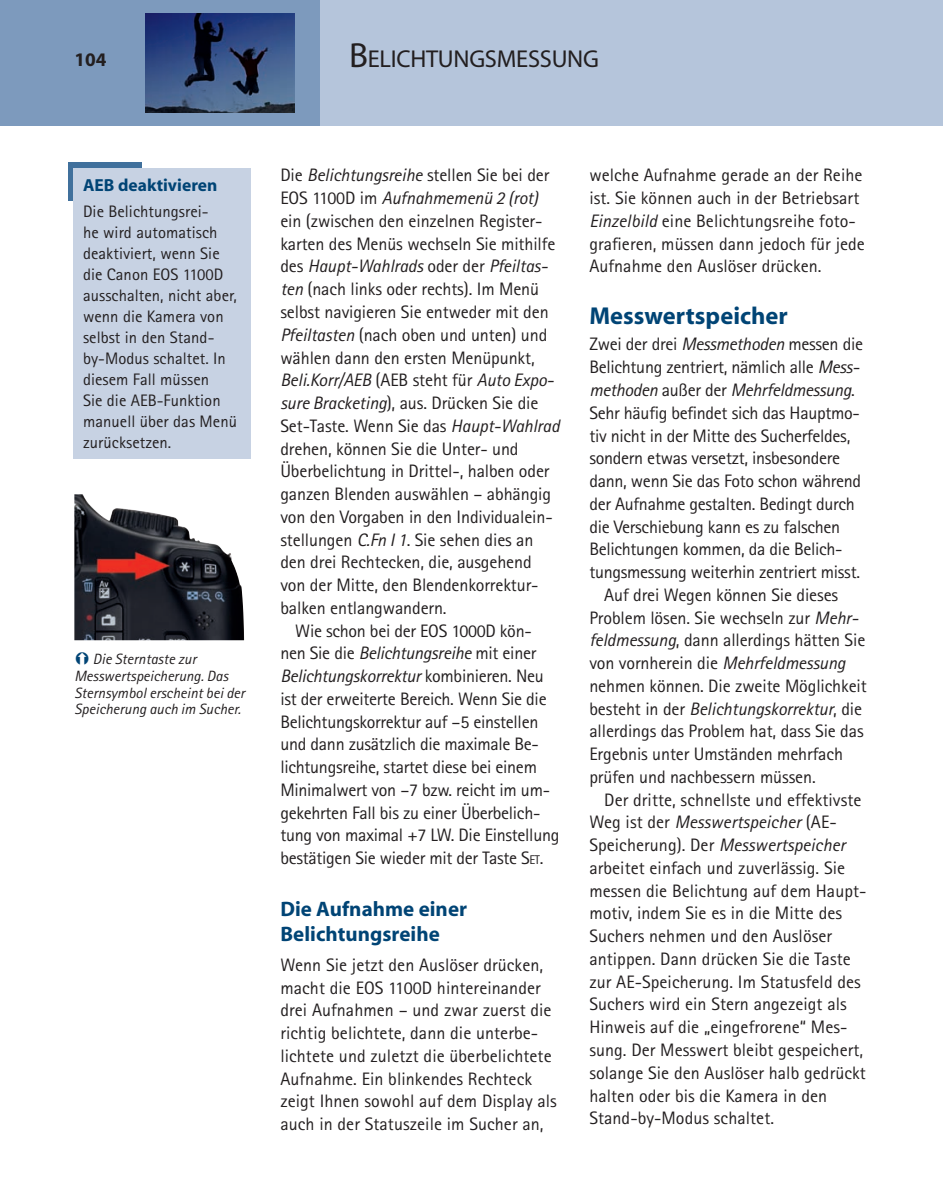
<style>
.page{position:relative;width:943px;height:1194px;background:#fff}
.page>*{position:absolute;margin:0;border:0;box-sizing:border-box;transform-origin:0 0}
.t1{font:24.5px "Myriad";letter-spacing:-.01em;color:#231f20}
.t2{font:700 24.5px "Myriad";color:#004475}
.t3{font:700 21px/24.5px "Myriad";color:#004475}
.t4{font:700 19.25px "Myriad";color:#231f20}
.t5{font:18.03px/22.8px "Rotis Sans Serif";letter-spacing:-.005em;color:#231f20}
.t6{font:italic 18.03px "Rotis Sans Serif";letter-spacing:-.01em;color:#231f20}
.t7{font:700 17.5px "Myriad";color:#004475}
.t8{font:16.62px/21px "Rotis Sans Serif";letter-spacing:.005em;color:#231f20}
.t9{font:italic 14.88px/16.6px "Rotis Sans Serif";color:#231f20}
.s1{font-size:35px}
.s2{font-style:italic}
.s3{font-style:normal}
.s4{font-style:inherit}
.s5{font-size:12.6px}
</style>
<div class="page">
<div style="left:319px;top:0;width:347px;height:125px;background:#b5c5db"></div>
<div style="left:666px;top:0;width:276px;height:125px;background:#b5c5db"></div>
<div style="left:0;top:0;width:319px;height:125px;background:#7d9abd"></div>
<img style="left:145px;top:14px;width:149px;height:99px">
<div style="left:68px;top:163px;width:73px;height:38px;background:#40709c"></div>
<div style="left:73px;top:168px;width:177px;height:290px;background:#c7d2e3"></div>
<img style="left:74px;top:494px;width:170px;height:146px">
<p class="t4" style="left:74px;top:49px;width:34px">104</p>
<h1 class="t1" style="left:349px;top:47px;width:251px"><span class="s1">B</span>ELICHTUNGSMESSUNG</h1>
<p class="t7" style="left:83px;top:176px;width:136px">AEB deaktivieren</p>
<p class="t8" style="left:83px;top:200px;width:155px">Die Belichtungsrei-<br>he wird automatisch deaktiviert, wenn Sie die Canon EOS 1100D ausschalten, nicht aber, wenn die Kamera von selbst in den Stand&shy;by-Modus schaltet. In diesem Fall müssen<br>Sie die AEB-Funktion manuell über das Menü zurücksetzen.</p>
<p class="t9" style="left:74px;top:651px;width:172px;text-indent:19px">Die Sterntaste zur<br>Messwertspeicherung. Das<br>Sternsymbol erscheint bei der<br>Speicherung auch im Sucher.</p>
<p class="t5" style="left:280px;top:164px;width:270px">Die <span class="s2">Belichtungsreihe</span> stellen Sie bei der</p>
<p class="t6" style="left:280px;top:187px;width:259px"><span class="s3">EOS 1100D im</span> Aufnahmemenü 2 (rot)</p>
<p class="t5" style="left:280px;top:209px;width:263px">ein (zwischen den einzelnen Register-</p>
<p class="t5" style="left:280px;top:232px;width:276px">karten des Menüs wechseln Sie mithilfe</p>
<p class="t6" style="left:280px;top:256px;width:269px"><span class="s3">des</span> Haupt-Wahlrads <span class="s3">oder der</span> Pfeiltas-</p>
<p class="t5" style="left:280px;top:278px;width:260px"><span class="s2">ten</span> (nach links oder rechts). Im Menü</p>
<p class="t5" style="left:280px;top:300px;width:270px">selbst navigieren Sie entweder mit den</p>
<p class="t5" style="left:280px;top:323px;width:268px"><span class="s2">Pfeiltasten</span> (nach oben und unten) und</p>
<p class="t5" style="left:280px;top:346px;width:256px">wählen dann den ersten Menüpunkt,</p>
<p class="t6" style="left:280px;top:369px;width:275px">Beli.Korr/AEB <span class="s3">(AEB steht für</span> Auto Expo-</p>
<p class="t5" style="left:280px;top:391px;width:259px"><span class="s2">sure Bracketing</span>), aus. Drücken Sie die</p>
<p class="t5" style="left:280px;top:414px;width:281px">Set<span class="s4">-</span>Taste. Wenn Sie das <span class="s2">Haupt-Wahlrad</span></p>
<p class="t5" style="left:280px;top:437px;width:240px">drehen, können Sie die Unter- und</p>
<p class="t5" style="left:280px;top:459px;width:271px">Überbelichtung in Drittel-, halben oder</p>
<p class="t5" style="left:280px;top:482px;width:272px">ganzen Blenden auswählen – abhängig</p>
<p class="t5" style="left:280px;top:505px;width:274px">von den Vorgaben in den Individualein-</p>
<p class="t5" style="left:280px;top:528px;width:254px">stellungen <span class="s2">C.Fn I 1</span>. Sie sehen dies an</p>
<p class="t5" style="left:280px;top:550px;width:253px">den drei Rechtecken, die, ausgehend</p>
<p class="t5" style="left:280px;top:573px;width:258px">von der Mitte, den Blendenkorrektur-</p>
<p class="t5" style="left:280px;top:596px;width:168px">balken entlangwandern.</p>
<p class="t5" style="left:295px;top:619px;width:238px">Wie schon bei der EOS 1000D kön-</p>
<p class="t5" style="left:280px;top:641px;width:257px">nen Sie die <span class="s2">Belichtungsreihe</span> mit einer</p>
<p class="t6" style="left:280px;top:665px;width:265px">Belichtungskorrektur <span class="s3">kombinieren. Neu</span></p>
<p class="t5" style="left:280px;top:687px;width:268px">ist der erweiterte Bereich. Wenn Sie die</p>
<p class="t5" style="left:280px;top:710px;width:259px">Belichtungskorrektur auf –5 einstellen</p>
<p class="t5" style="left:280px;top:732px;width:260px">und dann zusätzlich die maximale Be-</p>
<p class="t5" style="left:280px;top:755px;width:258px">lichtungsreihe, startet diese bei einem</p>
<p class="t5" style="left:280px;top:778px;width:271px">Minimalwert von –7 bzw. reicht im um-</p>
<p class="t5" style="left:280px;top:801px;width:261px">gekehrten Fall bis zu einer Überbelich-</p>
<p class="t5" style="left:280px;top:823px;width:280px">tung von maximal +7 LW. Die Einstellung</p>
<p class="t5" style="left:280px;top:846px;width:264px">bestätigen Sie wieder mit der Taste <span class="s4">S</span><span class="s5">et</span>.</p>
<p class="t3" style="left:280px;top:897px;width:188px">Die Aufnahme einer<br>Belichtungsreihe</p>
<p class="t5" style="left:280px;top:953px;width:278px">Wenn Sie jetzt den Auslöser drücken, macht die EOS 1100D hintereinander drei Aufnahmen – und zwar zuerst die richtig belichtete, dann die unterbe&shy;lichtete und zuletzt die überbelichtete Aufnahme. Ein blinkendes Rechteck zeigt Ihnen sowohl auf dem Display als auch in der Statuszeile im Sucher an,</p>
<p class="t5" style="left:589px;top:164px;width:277px">welche Aufnahme gerade an der Reihe ist. Sie können auch in der Betriebsart <span class="s2">Einzelbild</span> eine Belichtungsreihe foto&shy;grafieren, müssen dann jedoch für jede Aufnahme den Auslöser drücken.</p>
<h1 class="t2" style="left:589px;top:303px;width:200px">Messwertspeicher</h1>
<p class="t5" style="left:589px;top:333px;width:275px">Zwei der drei <span class="s2">Messmethoden</span> messen die</p>
<p class="t5" style="left:589px;top:355px;width:272px">Belichtung zentriert, nämlich alle <span class="s2">Mess-</span></p>
<p class="t6" style="left:589px;top:379px;width:267px">methoden <span class="s3">außer der</span> Mehrfeldmessung<span class="s3">.</span></p>
<p class="t5" style="left:589px;top:401px;width:272px">Sehr häufig befindet sich das Hauptmo-</p>
<p class="t5" style="left:589px;top:424px;width:262px">tiv nicht in der Mitte des Sucherfeldes,</p>
<p class="t5" style="left:589px;top:446px;width:252px">sondern etwas versetzt, insbesondere</p>
<p class="t5" style="left:589px;top:469px;width:273px">dann, wenn Sie das Foto schon während</p>
<p class="t5" style="left:589px;top:492px;width:267px">der Aufnahme gestalten. Bedingt durch</p>
<p class="t5" style="left:589px;top:515px;width:252px">die Verschiebung kann es zu falschen</p>
<p class="t5" style="left:589px;top:537px;width:255px">Belichtungen kommen, da die Belich-</p>
<p class="t5" style="left:589px;top:560px;width:272px">tungsmessung weiterhin zentriert misst.</p>
<p class="t5" style="left:604px;top:583px;width:235px">Auf drei Wegen können Sie dieses</p>
<p class="t5" style="left:589px;top:606px;width:270px">Problem lösen. Sie wechseln zur <span class="s2">Mehr-</span></p>
<p class="t5" style="left:589px;top:628px;width:277px"><span class="s2">feldmessung</span>, dann allerdings hätten Sie</p>
<p class="t5" style="left:589px;top:651px;width:258px">von vornherein die <span class="s2">Mehrfeldmessung</span></p>
<p class="t5" style="left:589px;top:674px;width:279px">nehmen können. Die zweite Möglichkeit</p>
<p class="t6" style="left:589px;top:698px;width:274px"><span class="s3">besteht in der</span> Belichtungskorrektur<span class="s3">, die</span></p>
<p class="t5" style="left:589px;top:719px;width:276px">allerdings das Problem hat, dass Sie das</p>
<p class="t5" style="left:589px;top:742px;width:255px">Ergebnis unter Umständen mehrfach</p>
<p class="t5" style="left:589px;top:765px;width:228px">prüfen und nachbessern müssen.</p>
<p class="t5" style="left:604px;top:788px;width:259px">Der dritte, schnellste und effektivste</p>
<p class="t6" style="left:589px;top:811px;width:249px"><span class="s3">Weg ist der</span> Messwertspeicher <span class="s3">(AE-</span></p>
<p class="t5" style="left:589px;top:833px;width:257px">Speicherung). Der <span class="s2">Messwertspeicher</span></p>
<p class="t5" style="left:589px;top:856px;width:257px">arbeitet einfach und zuverlässig. Sie</p>
<p class="t5" style="left:589px;top:879px;width:278px">messen die Belichtung auf dem Haupt-</p>
<p class="t5" style="left:589px;top:901px;width:254px">motiv, indem Sie es in die Mitte des</p>
<p class="t5" style="left:589px;top:924px;width:244px">Suchers nehmen und den Auslöser</p>
<p class="t5" style="left:589px;top:947px;width:263px">antippen. Dann drücken Sie die Taste</p>
<p class="t5" style="left:589px;top:970px;width:273px">zur AE-Speicherung. Im Statusfeld des</p>
<p class="t5" style="left:589px;top:992px;width:259px">Suchers wird ein Stern angezeigt als</p>
<p class="t5" style="left:589px;top:1015px;width:259px">Hinweis auf die „eingefrorene“ Mes-</p>
<p class="t5" style="left:589px;top:1038px;width:275px">sung. Der Messwert bleibt gespeichert,</p>
<p class="t5" style="left:589px;top:1061px;width:278px">solange Sie den Auslöser halb gedrückt</p>
<p class="t5" style="left:589px;top:1083px;width:239px">halten oder bis die Kamera in den</p>
<p class="t5" style="left:589px;top:1106px;width:186px">Stand-by-Modus schaltet.</p>
</div>
